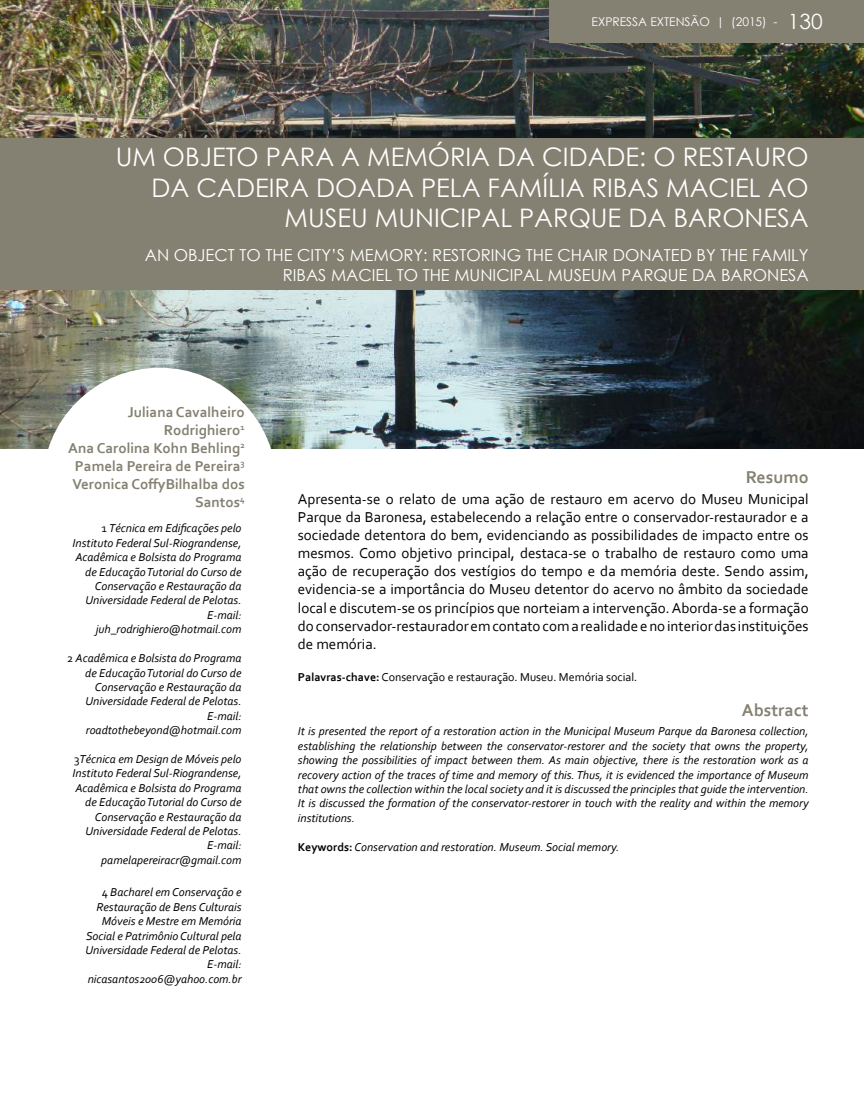
<style>
.page{position:relative;width:864px;height:1098px;background:#fff}
.page>*{position:absolute;margin:0;border:0;box-sizing:border-box;transform-origin:0 0}
.t1{font:25.5px/30.6px "Century Gothic";color:#fff;text-align:right}
.t2{font:700 18px "Corbel";color:#848172}
.t3{font:16.5px/19.8px "Century Gothic";color:#fff;text-align:right}
.t4{font:15px/18px "Corbel";color:#000;text-align:justify}
.t5{font:700 15px/18px "Corbel";color:#848172;text-align:right}
.t6{font:italic 12px/14.4px "Corbel";color:#000;text-align:right}
.t7{font:12px "Corbel";color:#000}
.t8{font:12px "Century Gothic";color:#fff}
.s1{font-size:21px}
.s2{font-style:normal}
.s3{font-weight:700}
.s4{font-weight:700;font-style:normal}
</style>
<div class="page">
<img style="left:0;top:0;width:863px;height:448px">
<div style="left:43px;top:367px;width:233px;height:234px;background:#fff;border-radius:50%"></div>
<div style="left:0;top:138px;width:863px;height:152px;background:#848172"></div>
<div style="left:549px;top:0;width:314px;height:42px;background:#848172"></div>
<p class="t8" style="left:591px;top:13px;width:232px">EXPRESSA EXTENSÃO | (2015) - <span class="s1">130</span></p>
<h1 class="t1" style="left:116px;top:141px;width:694px">UM OBJETO PARA A MEMÓRIA DA CIDADE: O RESTAURO<br>DA CADEIRA DOADA PELA FAMÍLIA RIBAS MACIEL AO<br>MUSEU MUNICIPAL PARQUE DA BARONESA</h1>
<h3 class="t3" style="left:145px;top:245px;width:665px">AN OBJECT TO THE CITY’S MEMORY: RESTORING THE CHAIR DONATED BY THE FAMILY<br>RIBAS MACIEL TO THE MUNICIPAL MUSEUM PARQUE DA BARONESA</h3>
<p class="t5" style="left:68px;top:402px;width:178px">Juliana Cavalheiro<br>Rodrighiero<sup>1<br></sup>Ana Carolina Kohn Behling<sup>2<br></sup>Pamela Pereira de Pereira<sup>3<br></sup>Veronica CoffyBilhalba dos<br>Santos<sup>4</sup></p>
<p class="t6" style="left:73px;top:520px;width:170px"><span class="s2">1</span> Técnica em Edificações pelo<br>Instituto Federal Sul-Riograndense,<br>Acadêmica e Bolsista do Programa de Educação Tutorial do Curso de<br>Conservação e Restauração da<br>Universidade Federal de Pelotas.<br>E-mail: juh_rodrighiero@hotmail.com</p>
<p class="t6" style="left:67px;top:650px;width:176px"><span class="s2">2</span> Acadêmica e Bolsista do Programa de Educação Tutorial do Curso de<br>Conservação e Restauração da<br>Universidade Federal de Pelotas.<br>E-mail: roadtothebeyond@hotmail.com</p>
<p class="t6" style="left:73px;top:751px;width:170px"><span class="s2">3</span>Técnica em Design de Móveis pelo<br>Instituto Federal Sul-Riograndense,<br>Acadêmica e Bolsista do Programa de Educação Tutorial do Curso de<br>Conservação e Restauração da<br>Universidade Federal de Pelotas.<br>E-mail: pamelapereiracr@gmail.com</p>
<p class="t6" style="left:85px;top:884px;width:157px"><span class="s2">4</span> Bacharel em Conservação e<br>Restauração de Bens Culturais<br>Móveis e Mestre em Memória<br>Social e Patrimônio Cultural pela<br>Universidade Federal de Pelotas.<br>E-mail: nicasantos2006@yahoo.com.br</p>
<h2 class="t2" style="left:745px;top:466px;width:64px">Resumo</h2>
<p class="t4" style="left:298px;top:490px;width:512px">Apresenta-se o relato de uma ação de restauro em acervo do Museu Municipal Parque da Baronesa, estabelecendo a relação entre o conservador-restaurador e a sociedade detentora do bem, evidenciando as possibilidades de impacto entre os mesmos. Como objetivo principal, destaca-se o trabalho de restauro como uma ação de recuperação dos vestígios do tempo e da memória deste. Sendo assim, evidencia-se a importância do Museu detentor do acervo no âmbito da sociedade local e discutem-se os princípios que norteiam a intervenção. Aborda-se a formação do conservador-restaurador em contato com a realidade e no interior das instituições de memória.</p>
<p class="t7" style="left:298px;top:669px;width:341px"><span class="s3">Palavras-chave:</span> Conservação e restauração. Museu. Memória social.</p>
<h2 class="t2" style="left:741px;top:699px;width:68px">Abstract</h2>
<p class="t6" style="left:298px;top:723px;width:512px;text-align:justify">It is presented the report of a restoration action in the Municipal Museum Parque da Baronesa collection, establishing the relationship between the conservator-restorer and the society that owns the property, showing the possibilities of impact between them. As main objective, there is the restoration work as a recovery action of the traces of time and memory of this. Thus, it is evidenced the importance of Museum that owns the collection within the local society and it is discussed the principles that guide the intervention.<br>It is discussed the formation of the conservator-restorer in touch with the reality and within the memory institutions.</p>
<p class="t6" style="left:298px;top:838px;width:323px"><span class="s4">Keywords:</span> Conservation and restoration. Museum. Social memory.</p>
</div>
